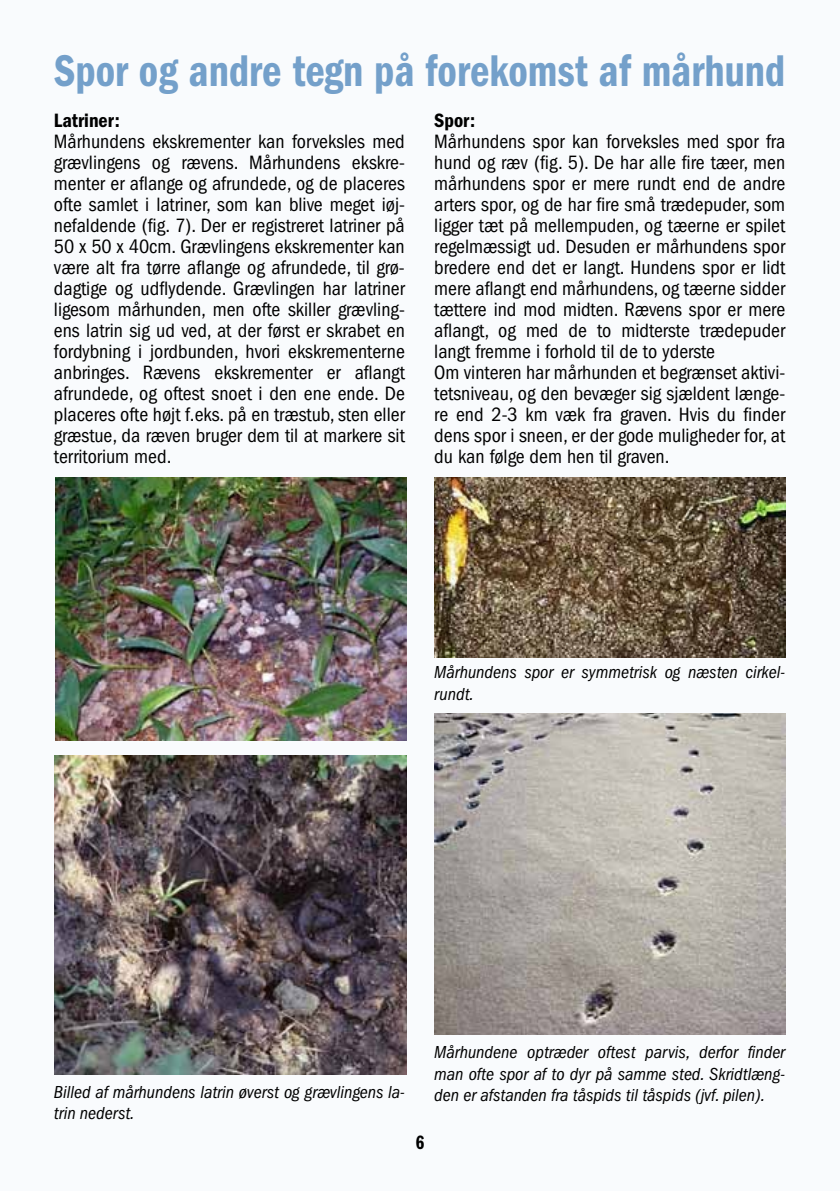
<style>
.page{position:relative;width:840px;height:1191px;background:#fff}
.page>*{position:absolute;margin:0;border:0;box-sizing:border-box;transform-origin:0 0}
.t1{font:600 condensed 46px "Franklin Gothic";color:#74a0ca;scale:.92 1}
.t2{font:condensed 20px/21px "Franklin Gothic";color:#000;text-align:justify}
.t3{font:600 condensed 20px "Franklin Gothic";color:#000}
.t4{font:20px "Franklin Gothic Demi Cmpr";color:#000}
.t5{font:italic condensed 18px/21px "Franklin Gothic";color:#000}
</style>
<div class="page">
<div style="left:0;top:0;width:839px;height:1191px;background:#f9fbfd"></div>
<img style="left:55px;top:755px;width:351px;height:319px">
<img style="left:55px;top:477px;width:351px;height:263px">
<img style="left:434px;top:477px;width:350px;height:180px">
<img style="left:434px;top:714px;width:350px;height:320px">
<h1 class="t1" style="left:54px;top:44px;width:796px">Spor og andre tegn på forekomst af mårhund</h1>
<p class="t3" style="left:54px;top:109px;width:67px">Latriner:</p>
<p class="t2" style="left:54px;top:131px;width:352px">Mårhundens ekskrementer kan forveksles med grævlingens og rævens. Mårhundens ekskre&shy;menter er aflange og afrundede, og de placeres ofte samlet i latriner, som kan blive meget iøj&shy;nefaldende (fig. 7). Der er registreret latriner på 50 x 50 x 40cm. Grævlingens ekskrementer kan være alt fra tørre aflange og afrundede, til grø&shy;dagtige og udflydende. Grævlingen har latriner ligesom mårhunden, men ofte skiller grævling&shy;ens latrin sig ud ved, at der først er skrabet en fordybning i jordbunden, hvori ekskrementerne anbringes. Rævens ekskrementer er aflangt afrundede, og oftest snoet i den ene ende. De placeres ofte højt f.eks. på en træstub, sten eller græstue, da ræven bruger dem til at markere sit territorium med.</p>
<p class="t3" style="left:434px;top:109px;width:42px">Spor:</p>
<p class="t2" style="left:434px;top:131px;width:352px;text-align:left">Mårhundens spor kan forveksles med spor fra hund og ræv (fig. 5). De har alle fire tæer, men mårhundens spor er mere rundt end de andre arters spor, og de har fire små trædepuder, som ligger tæt på mellempuden, og tæerne er spilet regelmæssigt ud. Desuden er mårhundens spor bredere end det er langt. Hundens spor er lidt mere aflangt end mårhundens, og tæerne sidder tættere ind mod midten. Rævens spor er mere aflangt, og med de to midterste trædepuder langt fremme i forhold til de to yderste<br>Om vinteren har mårhunden et begrænset aktivi&shy;tetsniveau, og den bevæger sig sjældent længe&shy;re end 2-3 km væk fra graven. Hvis du finder dens spor i sneen, er der gode muligheder for, at du kan følge dem hen til graven.</p>
<p class="t5" style="left:434px;top:662px;width:352px">Mårhundens spor er symmetrisk og næsten cirkel&shy;rundt.</p>
<p class="t5" style="left:54px;top:1081px;width:352px">Billed af mårhundens latrin øverst og grævlingens la&shy;trin nederst.</p>
<p class="t5" style="left:434px;top:1042px;width:352px;text-align:justify">Mårhundene optræder oftest parvis, derfor finder man ofte spor af to dyr på samme sted. Skridtlæng&shy;den er afstanden fra tåspids til tåspids (jvf. pilen).</p>
<p class="t4" style="left:415px;top:1131px;width:10px">6</p>
</div>
